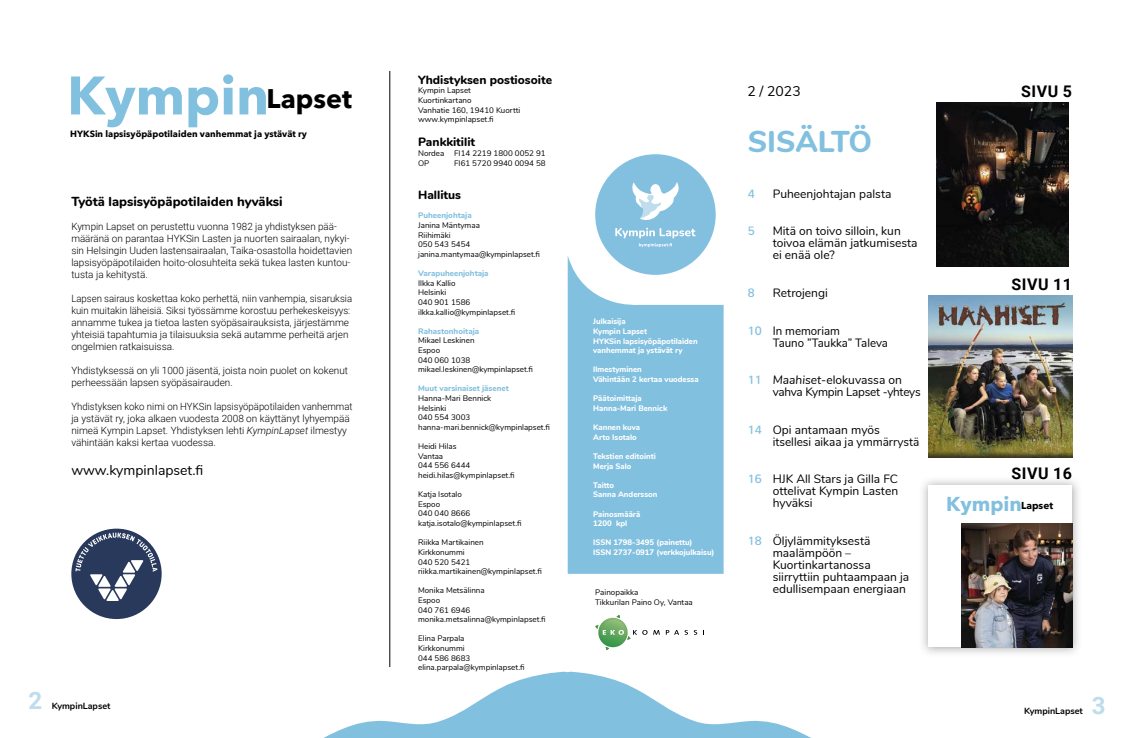
<style>
.page{position:relative;width:1134px;height:738px;background:#fff}
.page>*{position:absolute;margin:0;border:0;box-sizing:border-box;transform-origin:0 0}
.t1{font:700 53.5px "Avenir Next LT Pro";color:#82c0df}
.t2{font:800 30px "Nunito";letter-spacing:-.005em;color:#82c0df}
.t3{font:700 24px "Roboto";color:#bdddec}
.t4{font:700 20.1px "Avenir Next LT Pro";color:#82c0df}
.t5{font:700 16px "Roboto";letter-spacing:.035em;color:#000}
.t6{font:14px "Nunito";color:#000}
.t7{font:800 13px "Nunito";color:#000}
.t8{font:12px/12px "Nunito";color:#000}
.t9{font:12px/12px "Nunito";letter-spacing:-.02em;color:#000}
.t10{font:800 12px "Nunito";color:#000}
.t11{font:12px/12px "Nunito";color:#000;scale:.96 1}
.t12{font:500 12px "Nunito";color:#82c0df}
.t13{font:300 10px/12px "Roboto";color:#000;scale:.96 1}
.t14{font:300 10px/12px "Roboto";color:#000}
.t15{font:700 9px "Avenir Next LT Pro";color:#000}
.t16{font:700 9px "Nunito";color:#000}
.t17{font:8px/9.6px "Nunito";color:#000}
.t18{font:800 8px/9.6px "Nunito";color:#fff}
.t19{font:800 8px "Nunito";color:#82c0df}
.s1{font-size:26.8px;color:#000}
.s2{font-style:italic}
.s3{font-weight:500;color:#82c0df}
.s4{font-size:10.1px;color:#000}
</style>
<div class="page">
<hr style="left:390px;top:71px;width:1px;height:595px;background:#000">
<svg style="left:71px;top:528px;width:91px;height:90px"></svg>
<img style="left:923px;top:480px;width:155px;height:173px">
<div style="left:928px;top:485px;width:144px;height:161px;background:#fff"></div>
<svg style="left:568px;top:256px;width:156px;height:317px;fill:#82c0df"></svg>
<img style="left:928px;top:295px;width:144px;height:162px">
<img style="left:962px;top:523px;width:110px;height:124px">
<img style="left:936px;top:102px;width:132px;height:164px">
<div style="left:595px;top:154px;width:121px;height:121px;background:#83c0e0;border-radius:50%"></div>
<svg style="left:615px;top:227px;width:80px;height:20px"></svg>
<svg style="left:632px;top:182px;width:47px;height:38px"></svg>
<img style="left:598px;top:617px;width:30px;height:29px;border-radius:15px">
<svg style="left:595px;top:624px;width:52px;height:15px"></svg>
<svg style="left:653px;top:630px;width:7px;height:4px"></svg>
<svg style="left:666px;top:630px;width:13px;height:4px"></svg>
<svg style="left:323px;top:671px;width:488px;height:67px"></svg>
<h1 class="t1" style="left:67px;top:63px;width:286px">Kympin<span class="s1">Lapset</span></h1>
<p class="t15" style="left:70px;top:128px;width:238px">HYKSin lapsisyöpäpotilaiden vanhemmat ja ystävät ry</p>
<h3 class="t7" style="left:71px;top:192px;width:213px">Työtä lapsisyöpäpotilaiden hyväksi</h3>
<p class="t14" style="left:71px;top:220px;width:282px">Kympin Lapset on perustettu vuonna 1982 ja yhdistyksen pää&shy;määränä on parantaa HYKSin Lasten ja nuorten sairaalan, nykyi&shy;sin Helsingin Uuden lastensairaalan, Taika-osastolla hoidettavien lapsisyöpäpotilaiden hoito-olosuhteita sekä tukea lasten kuntou&shy;tusta ja kehitystä.</p>
<p class="t13" style="left:71px;top:292px;width:294px">Lapsen sairaus koskettaa koko perhettä, niin vanhempia, sisaruksia kuin muitakin läheisiä. Siksi työssämme korostuu perhekeskeisyys: annamme tukea ja tietoa lasten syöpäsairauksista, järjestämme yhteisiä tapahtumia ja tilaisuuksia sekä autamme perheitä arjen ongelmien ratkaisuissa.</p>
<p class="t14" style="left:71px;top:364px;width:278px">Yhdistyksessä on yli 1000 jäsentä, joista noin puolet on kokenut perheessään lapsen syöpäsairauden.</p>
<p class="t13" style="left:71px;top:400px;width:295px">Yhdistyksen koko nimi on HYKSin lapsisyöpäpotilaiden vanhemmat ja ystävät ry, joka alkaen vuodesta 2008 on käyttänyt lyhyempää nimeä Kympin Lapset. Yhdistyksen lehti <span class="s2">KympinLapset</span> ilmestyy vähintään kaksi kertaa vuodessa.</p>
<h3 class="t6" style="left:71px;top:459px;width:133px">www.kympinlapset.fi</h3>
<h3 class="t10" style="left:418px;top:71px;width:135px">Yhdistyksen postiosoite</h3>
<p class="t17" style="left:418px;top:85px;width:104px">Kympin Lapset<br>Kuortinkartano<br>Vanhatie 160, 19410 Kuortti www.kympinlapset.fi</p>
<h3 class="t10" style="left:418px;top:133px;width:59px">Pankkitilit</h3>
<p class="t17" style="left:418px;top:148px;width:129px">Nordea FI14 2219 1800 0052 91<br>OP</p>
<p class="t17" style="left:454px;top:157px;width:93px">FI61 5720 9940 0094 58</p>
<h3 class="t10" style="left:418px;top:186px;width:44px">Hallitus</h3>
<p class="t19" style="left:418px;top:209px;width:55px">Puheenjohtaja</p>
<p class="t17" style="left:418px;top:220px;width:123px">Janina Mäntymaa<br>Riihimäki<br>050 543 5454 janina.mantymaa@kympinlapset.fi</p>
<p class="t19" style="left:418px;top:267px;width:72px">Varapuheenjohtaja</p>
<p class="t17" style="left:418px;top:277px;width:99px">Ilkka Kallio<br>Helsinki<br>040 901 1586 ilkka.kallio@kympinlapset.fi</p>
<p class="t19" style="left:418px;top:325px;width:63px">Rahastonhoitaja</p>
<p class="t17" style="left:418px;top:335px;width:116px">Mikael Leskinen<br>Espoo<br>040 060 1038 mikael.leskinen@kympinlapset.fi</p>
<p class="t19" style="left:418px;top:382px;width:92px">Muut varsinaiset jäsenet</p>
<p class="t17" style="left:418px;top:393px;width:133px">Hanna-Mari Bennick<br>Helsinki<br>040 554 3003 hanna-mari.bennick@kympinlapset.fi</p>
<p class="t17" style="left:418px;top:441px;width:98px">Heidi Hilas<br>Vantaa<br>044 556 6444 heidi.hilas@kympinlapset.fi</p>
<p class="t17" style="left:418px;top:489px;width:105px">Katja Isotalo<br>Espoo<br>040 040 8666 katja.isotalo@kympinlapset.fi</p>
<p class="t17" style="left:418px;top:537px;width:125px">Riikka Martikainen<br>Kirkkonummi<br>040 520 5421 riikka.martikainen@kympinlapset.fi</p>
<p class="t17" style="left:418px;top:585px;width:129px">Monika Metsälinna<br>Espoo<br>040 761 6946 monika.metsalinna@kympinlapset.fi</p>
<p class="t17" style="left:418px;top:633px;width:108px">Elina Parpala<br>Kirkkonummi<br>044 586 8683 elina.parpala@kympinlapset.fi</p>
<p class="t18" style="left:593px;top:316px;width:106px">Julkaisija<br>Kympin Lapset<br>HYKSin lapsisyöpäpotilaiden vanhemmat ja ystävät ry</p>
<p class="t18" style="left:593px;top:364px;width:107px">Ilmestyminen<br>Vähintään 2 kertaa vuodessa</p>
<p class="t18" style="left:593px;top:393px;width:76px">Päätoimittaja<br>Hanna-Mari Bennick</p>
<p class="t18" style="left:593px;top:421px;width:48px">Kannen kuva<br>Arto Isotalo</p>
<p class="t18" style="left:593px;top:450px;width:64px">Tekstien editointi<br>Merja Salo</p>
<p class="t18" style="left:593px;top:479px;width:66px">Taitto<br>Sanna Andersson</p>
<p class="t18" style="left:593px;top:508px;width:49px">Painosmäärä<br>1200 kpl</p>
<p class="t18" style="left:593px;top:537px;width:123px">ISSN 1798-3495 (painettu)<br>ISSN 2737-0917 (verkkojulkaisu)</p>
<p class="t17" style="left:595px;top:586px;width:99px">Painopaikka<br>Tikkurilan Paino Oy, Vantaa</p>
<h3 class="t6" style="left:747px;top:80px;width:55px">2 / 2023</h3>
<h2 class="t2" style="left:748px;top:119px;width:126px">SISÄLTÖ</h2>
<h3 class="t12" style="left:748px;top:183px;width:8px">4</h3>
<h3 class="t8" style="left:773px;top:187px;width:120px">Puheenjohtajan palsta</h3>
<h3 class="t12" style="left:748px;top:220px;width:8px">5</h3>
<h3 class="t8" style="left:773px;top:224px;width:146px">Mitä on toivo silloin, kun toivoa elämän jatkumisesta ei enää ole?</h3>
<h3 class="t12" style="left:748px;top:282px;width:8px">8</h3>
<h3 class="t8" style="left:773px;top:286px;width:57px">Retrojengi</h3>
<h3 class="t11" style="left:773px;top:323px;width:122px;text-indent:-25px"><span class="s3">10</span> In memoriam<br>Tauno ”Taukka” Taleva</h3>
<h3 class="t9" style="left:773px;top:373px;width:149px;text-indent:-25px"><span class="s3">11</span> <span class="s2">Maahiset</span>-elokuvassa on vahva Kympin Lapset -yhteys</h3>
<h3 class="t8" style="left:773px;top:422px;width:148px;text-indent:-25px"><span class="s3">14</span> Opi antamaan myös itsellesi aikaa ja ymmärrystä</h3>
<h3 class="t8" style="left:773px;top:472px;width:127px;text-align:justify;text-indent:-25px"><span class="s3">16</span> HJK All Stars ja Gilla FC ottelivat Kympin Lasten hyväksi</h3>
<h3 class="t8" style="left:773px;top:533px;width:138px;text-indent:-25px"><span class="s3">18</span> Öljylämmityksestä maalämpöön –<br>Kuortinkartanossa siirryttiin puhtaampaan ja edullisempaan energiaan</h3>
<h3 class="t5" style="left:1021px;top:80px;width:52px">SIVU 5</h3>
<h3 class="t5" style="left:1011px;top:273px;width:62px">SIVU 11</h3>
<h3 class="t5" style="left:1011px;top:462px;width:62px">SIVU 16</h3>
<h3 class="t4" style="left:946px;top:491px;width:108px">Kympin<span class="s4">Lapset</span></h3>
<h3 class="t3" style="left:28px;top:682px;width:15px">2</h3>
<p class="t16" style="left:52px;top:698px;width:60px">KympinLapset</p>
<p class="t16" style="left:1024px;top:704px;width:60px">KympinLapset</p>
<h3 class="t3" style="left:1092px;top:688px;width:15px">3</h3>
</div>
